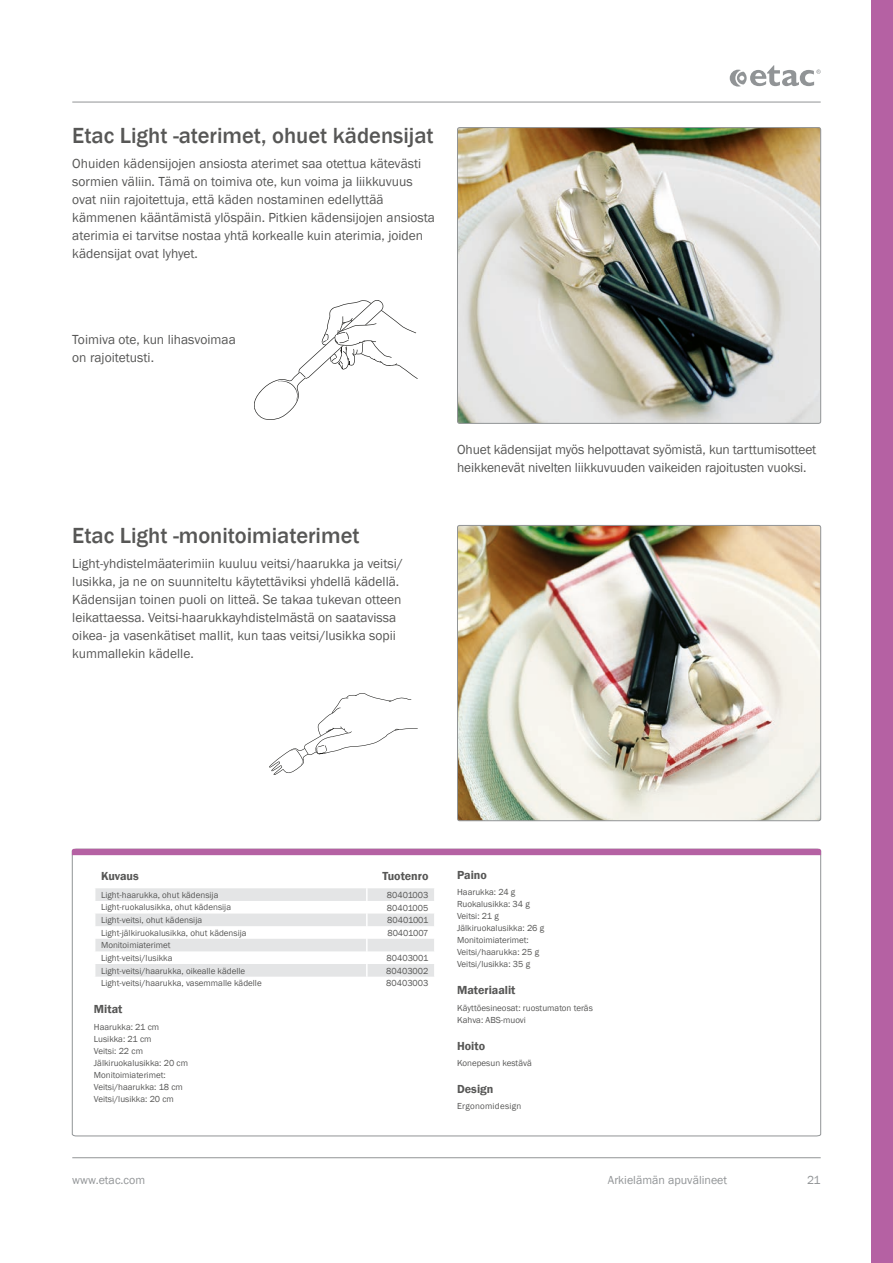
<style>
.page{position:relative;width:893px;height:1263px;background:#fff}
.page>*{position:absolute;margin:0;border:0;box-sizing:border-box;transform-origin:0 0}
.t1{font:500 22.5px "Franklin Gothic";color:#575756}
.t2{font:13.5px/18px "Franklin Gothic";color:#575756}
.t3{font:600 12px "Franklin Gothic";color:#575756}
.t4{font:12px "Franklin Gothic";color:#919496}
.t5{font:9px/12px "Franklin Gothic";color:#575756}
.t6{font:9px "Franklin Gothic";letter-spacing:.025em;color:#575756}
</style>
<div class="page">
<svg style="left:72px;top:848px;width:749px;height:289px"></svg>
<div style="left:72px;top:849px;width:749px;height:6px;background:#b561a3"></div>
<img style="left:459px;top:129px;width:360px;height:293px">
<div style="left:457px;top:127px;width:364px;height:297px;border:1px solid #919496;border-radius:2px"></div>
<img style="left:459px;top:525px;width:362px;height:296px">
<div style="left:457px;top:525px;width:364px;height:296px;border:1px solid #919496;border-radius:2px"></div>
<svg style="left:254px;top:300px;width:164px;height:120px"></svg>
<svg style="left:269px;top:693px;width:149px;height:82px"></svg>
<hr style="left:72px;top:102px;width:749px;height:1px;background:#919496">
<hr style="left:72px;top:1157px;width:749px;height:1px;background:#919496">
<div style="left:872px;top:0;width:21px;height:1263px;background:#b561a3"></div>
<svg style="left:730px;top:65px;width:91px;height:22px"></svg>
<h1 class="t1" style="left:72px;top:122px;width:363px">Etac Light -aterimet, ohuet kädensijat</h1>
<p class="t2" style="left:72px;top:154px;width:364px">Ohuiden kädensijojen ansiosta aterimet saa otettua kätevästi sormien väliin. Tämä on toimiva ote, kun voima ja liikkuvuus ovat niin rajoitettuja, että käden nostaminen edellyttää kämmenen kääntämistä ylöspäin. Pitkien kädensijojen ansiosta aterimia ei tarvitse nostaa yhtä korkealle kuin aterimia, joiden kädensijat ovat lyhyet.</p>
<p class="t2" style="left:72px;top:331px;width:165px">Toimiva ote, kun lihasvoimaa on rajoitetusti.</p>
<h1 class="t1" style="left:72px;top:522px;width:289px">Etac Light -monitoimiaterimet</h1>
<p class="t2" style="left:72px;top:554px;width:332px">Light-yhdistelmäaterimiin kuuluu veitsi/haarukka ja veitsi/ lusikka, ja ne on suunniteltu käytettäviksi yhdellä kädellä.<br>Kädensijan toinen puoli on litteä. Se takaa tukevan otteen leikattaessa. Veitsi-haarukkayhdistelmästä on saatavissa oikea- ja vasenkätiset mallit, kun taas veitsi/lusikka sopii kummallekin kädelle.</p>
<p class="t2" style="left:457px;top:440px;width:361px">Ohuet kädensijat myös helpottavat syömistä, kun tarttumisotteet heikkenevät nivelten liikkuvuuden vaikeiden rajoitusten vuoksi.</p>
<p class="t3" style="left:101px;top:868px;width:39px">Kuvaus</p>
<p class="t3" style="left:382px;top:868px;width:47px">Tuotenro</p>
<p class="t5" style="left:101px;top:889px;width:119px">Light-haarukka, ohut kädensija</p>
<p class="t5" style="left:387px;top:889px;width:43px">80401003</p>
<p class="t5" style="left:101px;top:901px;width:132px">Light-ruokalusikka, ohut kädensija</p>
<p class="t5" style="left:387px;top:902px;width:43px">80401005</p>
<p class="t5" style="left:101px;top:914px;width:103px">Light-veitsi, ohut kädensija</p>
<p class="t5" style="left:387px;top:914px;width:43px">80401001</p>
<p class="t5" style="left:101px;top:927px;width:147px">Light-jälkiruokalusikka, ohut kädensija</p>
<p class="t5" style="left:387px;top:927px;width:43px">80401007</p>
<p class="t5" style="left:101px;top:939px;width:73px;line-height:12.6px">Monitoimiaterimet<br>Light-veitsi/lusikka</p>
<p class="t5" style="left:387px;top:952px;width:43px">80403001</p>
<p class="t5" style="left:101px;top:965px;width:146px">Light-veitsi/haarukka, oikealle kädelle</p>
<p class="t5" style="left:386px;top:965px;width:44px">80403002</p>
<p class="t5" style="left:101px;top:977px;width:162px">Light-veitsi/haarukka, vasemmalle kädelle</p>
<p class="t5" style="left:386px;top:977px;width:44px">80403003</p>
<p class="t3" style="left:94px;top:1002px;width:30px">Mitat</p>
<p class="t5" style="left:94px;top:1021px;width:96px">Haarukka: 21 cm<br>Lusikka: 21 cm<br>Veitsi: 22 cm<br>Jälkiruokalusikka: 20 cm<br>Monitoimiaterimet:<br>Veitsi/haarukka: 18 cm<br>Veitsi/lusikka: 20 cm</p>
<p class="t3" style="left:457px;top:868px;width:31px">Paino</p>
<p class="t5" style="left:457px;top:887px;width:89px">Haarukka: 24 g<br>Ruokalusikka: 34 g<br>Veitsi: 21 g<br>Jälkiruokalusikka: 26 g<br>Monitoimiaterimet:<br>Veitsi/haarukka: 25 g<br>Veitsi/lusikka: 35 g</p>
<p class="t3" style="left:457px;top:983px;width:60px">Materiaalit</p>
<p class="t5" style="left:457px;top:1002px;width:137px">Käyttöesineosat: ruostumaton teräs<br>Kahva: ABS-muovi</p>
<p class="t3" style="left:457px;top:1038px;width:29px">Hoito</p>
<p class="t5" style="left:457px;top:1057px;width:76px">Konepesun kestävä</p>
<p class="t3" style="left:457px;top:1081px;width:38px">Design</p>
<p class="t6" style="left:457px;top:1101px;width:66px">Ergonomidesign</p>
<p class="t4" style="left:72px;top:1173px;width:74px">www.etac.com</p>
<p class="t4" style="left:608px;top:1173px;width:121px">Arkielämän apuvälineet</p>
<p class="t4" style="left:807px;top:1173px;width:15px">21</p>
</div>
